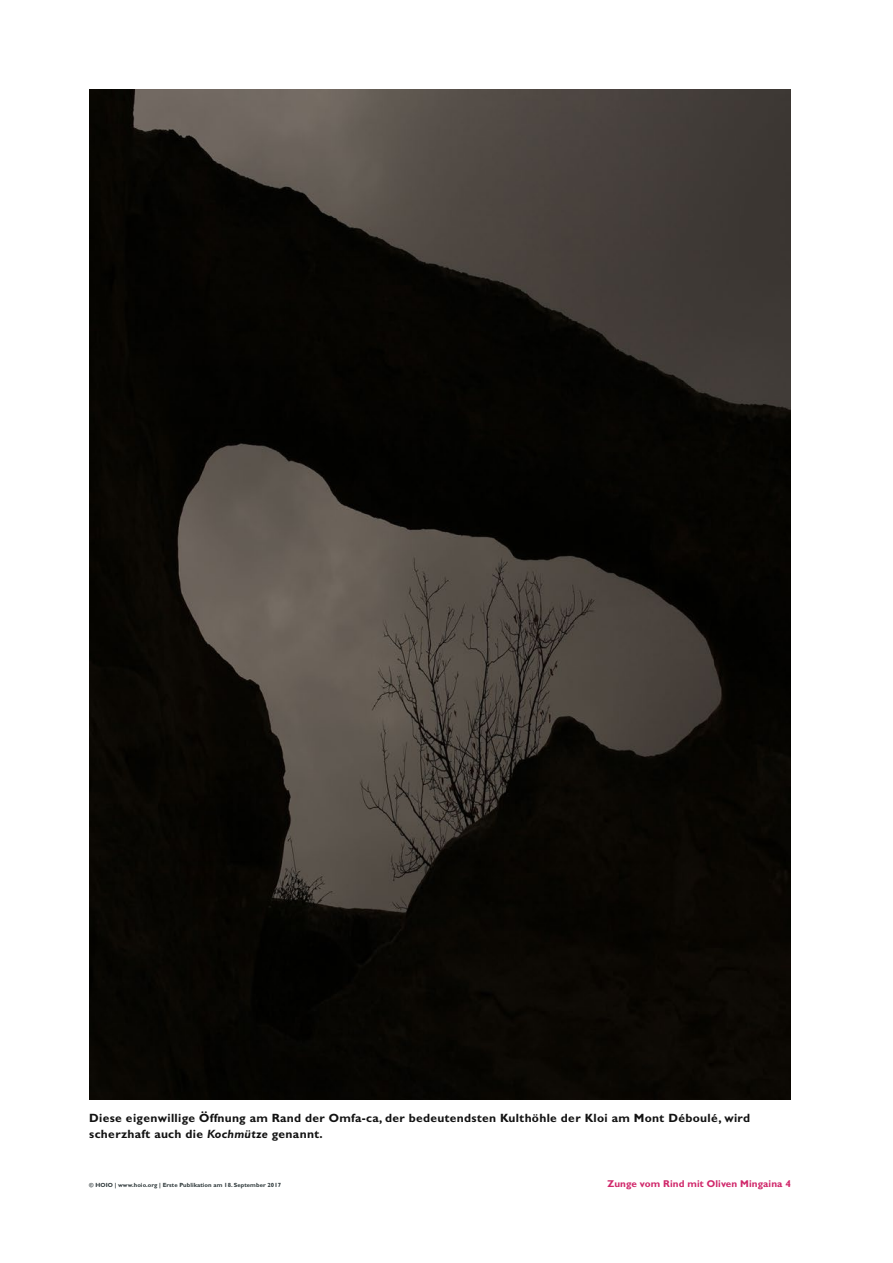
<style>
.page{position:relative;width:893px;height:1263px;background:#fff}
.page>*{position:absolute;margin:0;border:0;box-sizing:border-box;transform-origin:0 0}
.t1{font:700 12px/16.4px "Gill Sans MT Pro";letter-spacing:.025em;color:#121212}
.t2{font:700 9.9px "Gill Sans MT Pro";letter-spacing:.01em;color:#d0276a}
.t3{font:700 6px "Gill Sans MT Pro";letter-spacing:.01em;color:#313b3d}
.s1{font-style:italic}
</style>
<div class="page">
<img style="left:89px;top:89px;width:702px;height:1011px">
<p class="t1" style="left:89px;top:1109px;width:662px">Diese eigenwillige Öffnung am Rand der Omfa-ca, der bedeutendsten Kulthöhle der Kloi am Mont Déboulé, wird scherzhaft auch die <span class="s1">Kochmütze</span> genannt.</p>
<p class="t3" style="left:89px;top:1181px;width:193px">© HOIO | www.hoio.org | Erste Publikation am 18. September 2017</p>
<p class="t2" style="left:607px;top:1177px;width:185px">Zunge vom Rind mit Oliven Mingaina 4</p>
</div>
